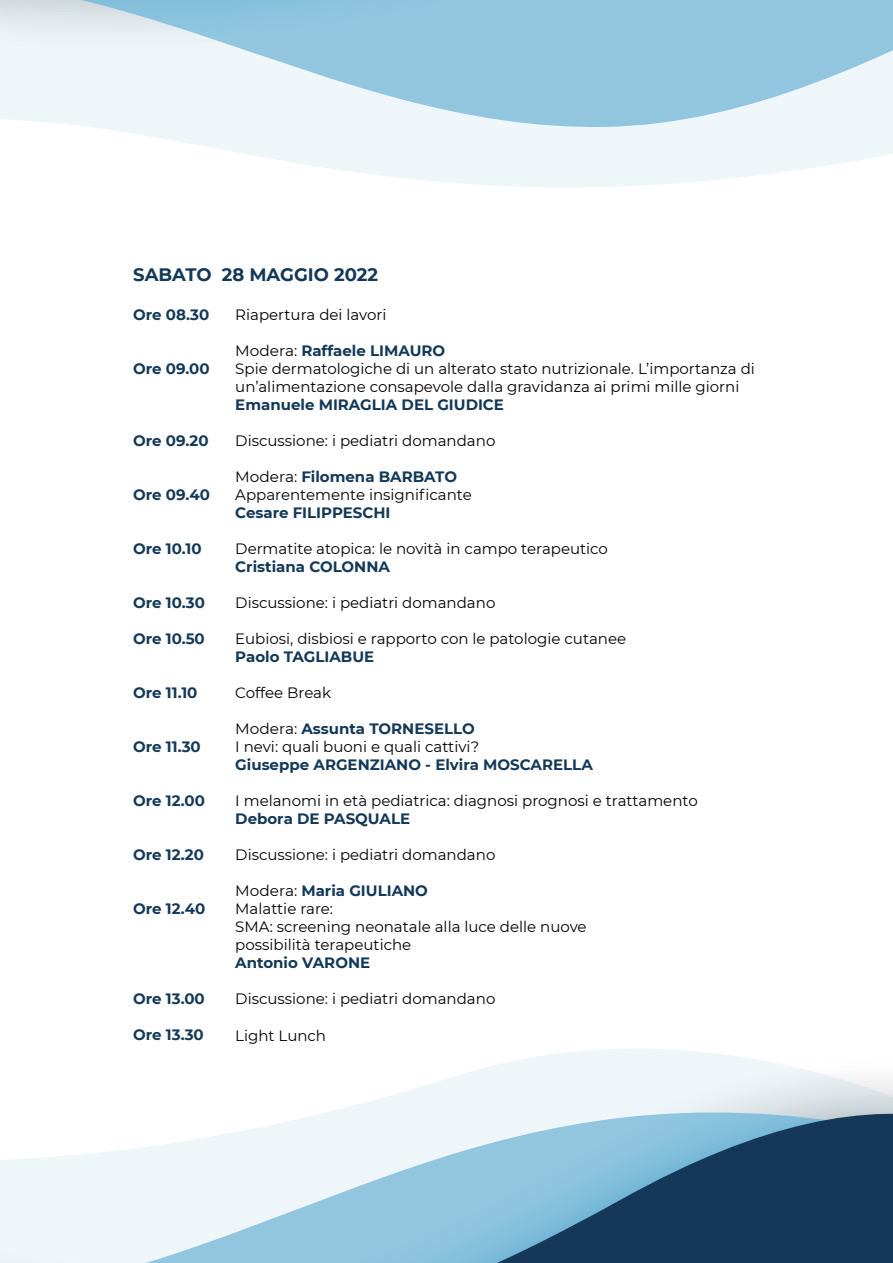
<style>
.page{position:relative;width:893px;height:1263px;background:#fff}
.page>*{position:absolute;margin:0;border:0;box-sizing:border-box;transform-origin:0 0}
.t1{font:700 18px "Montserrat";color:#133858}
.t2{font:15px/18px "Montserrat";color:#000}
.t3{font:700 15px "Montserrat";color:#133858}
.s1{font-weight:700;color:#133858}
</style>
<div class="page">
<svg style="left:0;top:1049px;width:893px;height:214px"></svg>
<svg style="left:0;top:0;width:893px;height:187px;background:#c9e2ee"></svg>
<p class="t1" style="left:133px;top:262px;width:246px">SABATO 28 MAGGIO 2022</p>
<p class="t3" style="left:133px;top:304px;width:78px">Ore 08.30</p>
<p class="t2" style="left:235px;top:305px;width:153px">Riapertura dei lavori</p>
<p class="t2" style="left:235px;top:341px;width:521px">Modera: <span class="s1">Raffaele LIMAURO<br></span>Spie dermatologiche di un alterato stato nutrizionale. L’importanza di un’alimentazione consapevole dalla gravidanza ai primi mille giorni</p>
<p class="t3" style="left:235px;top:394px;width:270px">Emanuele MIRAGLIA DEL GIUDICE</p>
<p class="t2" style="left:235px;top:431px;width:262px">Discussione: i pediatri domandano</p>
<p class="t2" style="left:235px;top:467px;width:238px">Modera: <span class="s1">Filomena BARBATO<br></span>Apparentemente insignificante</p>
<p class="t3" style="left:235px;top:502px;width:157px">Cesare FILIPPESCHI</p>
<p class="t2" style="left:235px;top:539px;width:374px">Dermatite atopica: le novità in campo terapeutico</p>
<p class="t3" style="left:235px;top:556px;width:156px">Cristiana COLONNA</p>
<p class="t2" style="left:235px;top:593px;width:262px">Discussione: i pediatri domandano</p>
<p class="t2" style="left:235px;top:629px;width:392px">Eubiosi, disbiosi e rapporto con le patologie cutanee</p>
<p class="t3" style="left:235px;top:646px;width:140px">Paolo TAGLIABUE</p>
<p class="t2" style="left:235px;top:683px;width:97px">Coffee Break</p>
<p class="t2" style="left:235px;top:719px;width:245px">Modera: <span class="s1">Assunta TORNESELLO<br></span>I nevi: quali buoni e quali cattivi?</p>
<p class="t3" style="left:235px;top:754px;width:359px">Giuseppe ARGENZIANO - Elvira MOSCARELLA</p>
<p class="t2" style="left:235px;top:791px;width:464px">I melanomi in età pediatrica: diagnosi prognosi e trattamento</p>
<p class="t3" style="left:235px;top:808px;width:176px">Debora DE PASQUALE</p>
<p class="t2" style="left:235px;top:845px;width:262px">Discussione: i pediatri domandano</p>
<p class="t2" style="left:235px;top:881px;width:353px">Modera: <span class="s1">Maria GIULIANO<br></span>Malattie rare:<br>SMA: screening neonatale alla luce delle nuove possibilità terapeutiche</p>
<p class="t3" style="left:235px;top:952px;width:136px">Antonio VARONE</p>
<p class="t2" style="left:235px;top:989px;width:262px">Discussione: i pediatri domandano</p>
<p class="t2" style="left:235px;top:1026px;width:92px">Light Lunch</p>
<p class="t3" style="left:133px;top:358px;width:78px">Ore 09.00</p>
<p class="t3" style="left:133px;top:430px;width:77px">Ore 09.20</p>
<p class="t3" style="left:133px;top:484px;width:78px">Ore 09.40</p>
<p class="t3" style="left:133px;top:538px;width:70px">Ore 10.10</p>
<p class="t3" style="left:133px;top:592px;width:73px">Ore 10.30</p>
<p class="t3" style="left:133px;top:628px;width:73px">Ore 10.50</p>
<p class="t3" style="left:133px;top:682px;width:66px">Ore 11.10</p>
<p class="t3" style="left:133px;top:736px;width:69px">Ore 11.30</p>
<p class="t3" style="left:133px;top:790px;width:73px">Ore 12.00</p>
<p class="t3" style="left:133px;top:844px;width:72px">Ore 12.20</p>
<p class="t3" style="left:133px;top:898px;width:74px">Ore 12.40</p>
<p class="t3" style="left:133px;top:988px;width:73px">Ore 13.00</p>
<p class="t3" style="left:133px;top:1024px;width:72px">Ore 13.30</p>
</div>
